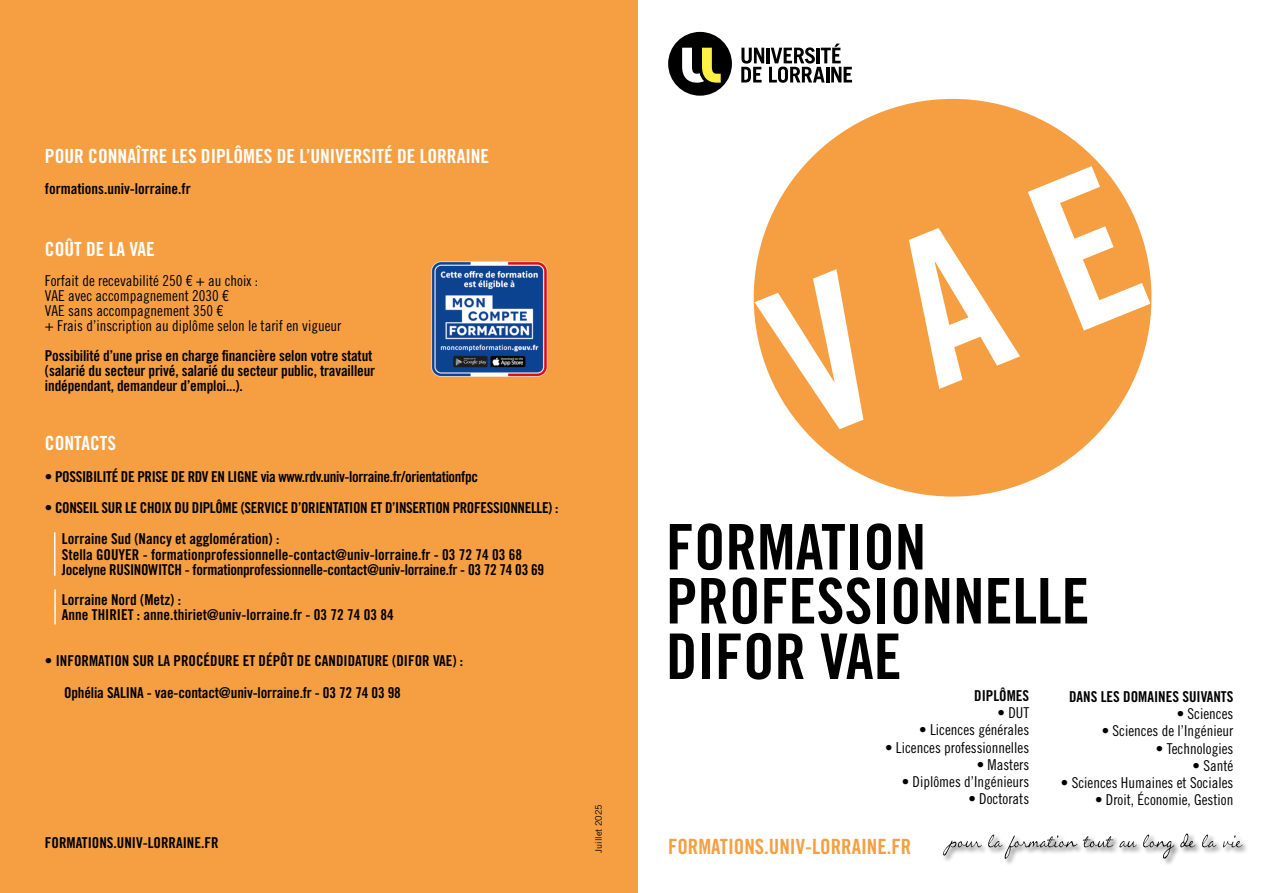
<style>
.page{position:relative;width:1276px;height:893px;background:#fff}
.page>*{position:absolute;margin:0;border:0;box-sizing:border-box;transform-origin:0 0}
.t1{font:63px/54.8px "Trade Gothic LT Std Bd Cn 20";color:#000}
.t2{font:21px "Trade Gothic LT Std Bd Cn 20";color:#f59f42}
.t3{font:19.5px "Trade Gothic LT Std Bd Cn 20";color:#fff}
.t4{font:15px/15px "Trade Gothic LT Std Bd Cn 20";letter-spacing:-.01em;color:#000}
.t5{font:15px/15px "Trade Gothic LT Std Cn 18";color:#000}
.t6{font:9px "Trade Gothic LT Std";color:#000}
</style>
<div class="page">
<div style="left:0;top:0;width:638px;height:893px;background:#f59f42"></div>
<svg style="left:741px;top:44px;width:111px;height:39px"></svg>
<div style="left:668px;top:32px;width:64px;height:64px;background:#000;border-radius:50%"></div>
<svg style="left:682px;top:48px;width:39px;height:35px"></svg>
<svg style="left:943px;top:833px;width:299px;height:26px"></svg>
<div style="left:754px;top:99px;width:397px;height:398px;background:#f59f42;border-radius:50%"></div>
<img style="left:431px;top:261px;width:117px;height:116px">
<hr style="left:54px;top:532px;width:2px;height:44px;background:#fff">
<hr style="left:54px;top:589px;width:2px;height:35px;background:#fff">
<svg style="left:754px;top:165px;width:396px;height:276px"></svg>
<h3 class="t3" style="left:45px;top:144px;width:446px">POUR CONNAÎTRE LES DIPLÔMES DE L’UNIVERSITÉ DE LORRAINE</h3>
<p class="t4" style="left:45px;top:181px;width:147px">formations.univ-lorraine.fr</p>
<h3 class="t3" style="left:45px;top:237px;width:111px">COÛT DE LA VAE</h3>
<p class="t5" style="left:45px;top:273px;width:298px">Forfait de recevabilité 250 € + au choix :<br>VAE avec accompagnement 2030 €<br>VAE sans accompagnement 350 €<br>+ Frais d’inscription au diplôme selon le tarif en vigueur</p>
<p class="t4" style="left:45px;top:348px;width:332px">Possibilité d’une prise en charge financière selon votre statut (salarié du secteur privé, salarié du secteur public, travailleur indépendant, demandeur d’emploi...).</p>
<h3 class="t3" style="left:45px;top:431px;width:73px">CONTACTS</h3>
<p class="t4" style="left:45px;top:469px;width:434px">• POSSIBILITÉ DE PRISE DE RDV EN LIGNE via www.rdv.univ-lorraine.fr/orientationfpc</p>
<p class="t4" style="left:62px;top:492px;width:498px;line-height:30.8px;text-indent:-17px">• CONSEIL SUR LE CHOIX DU DIPLÔME (SERVICE D’ORIENTATION ET D’INSERTION PROFESSIONNELLE) :<br>Lorraine Sud (Nancy et agglomération) :</p>
<p class="t4" style="left:62px;top:546px;width:483px;line-height:15.8px">Stella GOUYER - formationprofessionnelle-contact@univ-lorraine.fr - 03 72 74 03 68<br>Jocelyne RUSINOWITCH - formationprofessionnelle-contact@univ-lorraine.fr - 03 72 74 03 69</p>
<p class="t4" style="left:62px;top:592px;width:333px">Lorraine Nord (Metz) :<br>Anne THIRIET : anne.thiriet@univ-lorraine.fr - 03 72 74 03 84</p>
<p class="t4" style="left:64px;top:645px;width:401px;line-height:31.5px;text-indent:-19px">• INFORMATION SUR LA PROCÉDURE ET DÉPÔT DE CANDIDATURE (DIFOR VAE) :<br>Ophélia SALINA - vae-contact@univ-lorraine.fr - 03 72 74 03 98</p>
<p class="t4" style="left:45px;top:835px;width:175px">FORMATIONS.UNIV-LORRAINE.FR</p>
<p class="t6" style="left:593px;top:853px;width:50px;rotate:-90deg">Juillet 2025</p>
<h1 class="t1" style="left:666px;top:519px;width:425px">FORMATION<br>PROFESSIONNELLE<br>DIFOR VAE</h1>
<p class="t4" style="left:974px;top:688px;width:56px">DIPLÔMES</p>
<p class="t5" style="left:997px;top:705px;width:33px">• DUT</p>
<p class="t5" style="left:919px;top:722px;width:111px">• Licences générales</p>
<p class="t5" style="left:885px;top:740px;width:146px">• Licences professionnelles</p>
<p class="t5" style="left:976px;top:757px;width:54px">• Masters</p>
<p class="t5" style="left:902px;top:774px;width:129px">• Diplômes d’Ingénieurs</p>
<p class="t5" style="left:968px;top:791px;width:62px">• Doctorats</p>
<h2 class="t2" style="left:668px;top:834px;width:244px">FORMATIONS.UNIV-LORRAINE.FR</h2>
<p class="t4" style="left:1069px;top:689px;width:166px">DANS LES DOMAINES SUIVANTS</p>
<p class="t5" style="left:1176px;top:706px;width:58px">• Sciences</p>
<p class="t5" style="left:1101px;top:723px;width:133px">• Sciences de l’Ingénieur</p>
<p class="t5" style="left:1156px;top:741px;width:79px">• Technologies</p>
<p class="t5" style="left:1192px;top:758px;width:42px">• Santé</p>
<p class="t5" style="left:1061px;top:775px;width:174px">• Sciences Humaines et Sociales</p>
<p class="t5" style="left:1095px;top:792px;width:140px">• Droit, Économie, Gestion</p>
</div>
